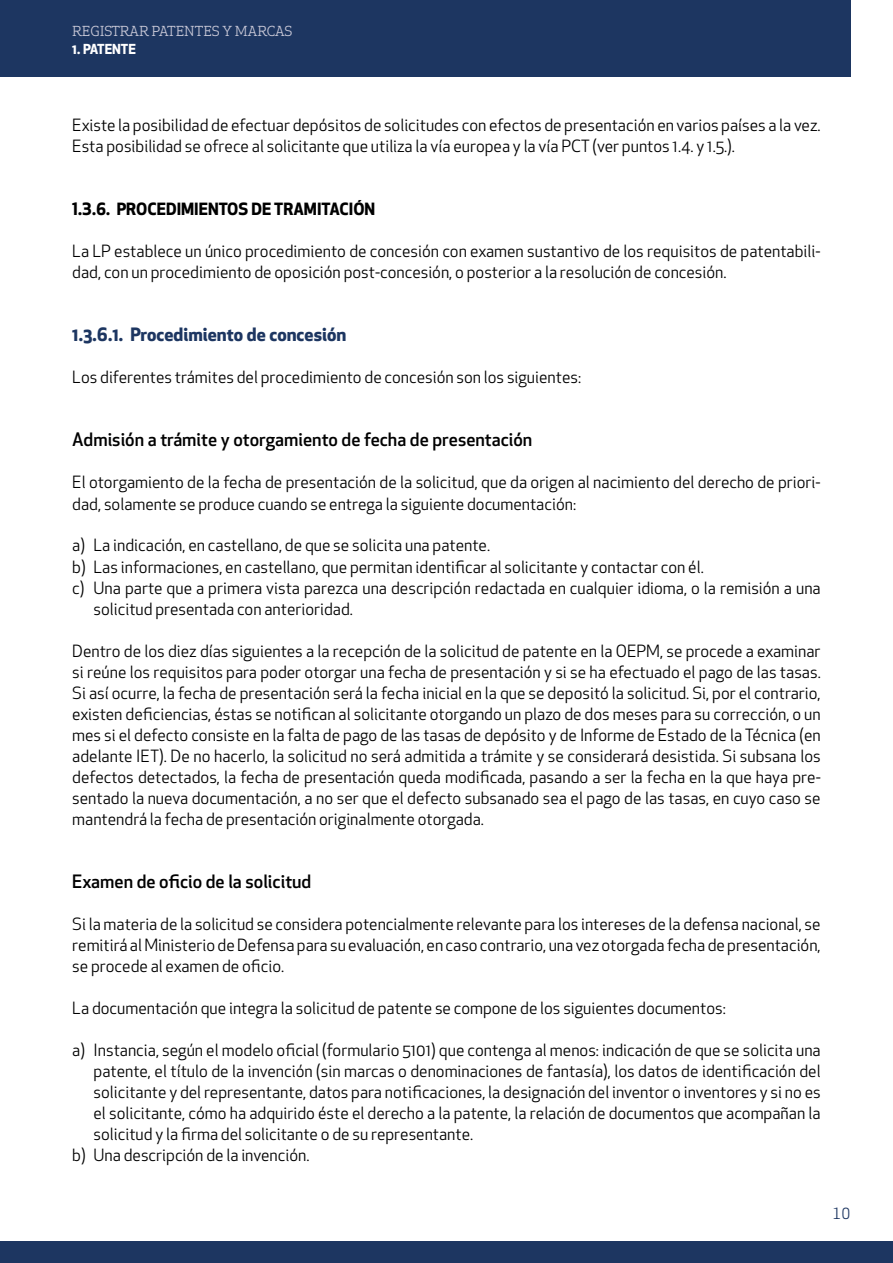
<style>
.page{position:relative;width:893px;height:1263px;background:#fff}
.page>*{position:absolute;margin:0;border:0;box-sizing:border-box;transform-origin:0 0}
.t1{font:500 18px "Apex New";color:#000}
.t2{font:700 18px "Apex New";color:#1d3661}
.t3{font:16.5px/21px "Apex New";color:#000}
.t4{font:700 16.5px "Apex New";color:#000}
.t5{font:15px "Apex Serif";color:#1d3661}
.t6{font:13.5px "Apex Serif";color:#cdccda}
.t7{font:700 13.5px "Apex New";color:#fff}
</style>
<div class="page">
<div style="left:0;top:0;width:850px;height:77px;background:#1d3661"></div>
<div style="left:0;top:1242px;width:893px;height:21px;background:#1d3661"></div>
<p class="t6" style="left:72px;top:22px;width:222px">REGISTRAR PATENTES Y MARCAS</p>
<p class="t7" style="left:72px;top:39px;width:65px">1. PATENTE</p>
<p class="t3" style="left:72px;top:115px;width:750px">Existe la posibilidad de efectuar depósitos de solicitudes con efectos de presentación en varios países a la vez.<br>Esta posibilidad se ofrece al solicitante que utiliza la vía europea y la vía PCT (ver puntos 1.4. y 1.5.).</p>
<p class="t4" style="left:72px;top:197px;width:304px">1.3.6. PROCEDIMIENTOS DE TRAMITACIÓN</p>
<p class="t3" style="left:72px;top:241px;width:750px">La LP establece un único procedimiento de concesión con examen sustantivo de los requisitos de patentabili&shy;dad, con un procedimiento de oposición post-concesión, o posterior a la resolución de concesión.</p>
<p class="t2" style="left:72px;top:322px;width:276px">1.3.6.1. Procedimiento de concesión</p>
<p class="t3" style="left:72px;top:367px;width:510px">Los diferentes trámites del procedimiento de concesión son los siguientes:</p>
<p class="t1" style="left:72px;top:428px;width:462px">Admisión a trámite y otorgamiento de fecha de presentación</p>
<p class="t3" style="left:72px;top:472px;width:750px">El otorgamiento de la fecha de presentación de la solicitud, que da origen al nacimiento del derecho de priori&shy;dad, solamente se produce cuando se entrega la siguiente documentación:</p>
<p class="t3" style="left:72px;top:535px;width:419px">a) La indicación, en castellano, de que se solicita una patente.</p>
<p class="t3" style="left:72px;top:556px;width:633px">b) Las informaciones, en castellano, que permitan identificar al solicitante y contactar con él.</p>
<p class="t3" style="left:72px;top:577px;width:750px">c) Una parte que a primera vista parezca una descripción redactada en cualquier idioma, o la remisión a una</p>
<p class="t3" style="left:94px;top:598px;width:261px">solicitud presentada con anterioridad.</p>
<p class="t3" style="left:72px;top:640px;width:750px;text-align:justify">Dentro de los diez días siguientes a la recepción de la solicitud de patente en la OEPM, se procede a examinar si reúne los requisitos para poder otorgar una fecha de presentación y si se ha efectuado el pago de las tasas.<br>Si así ocurre, la fecha de presentación será la fecha inicial en la que se depositó la solicitud. Si, por el contrario, existen deficiencias, éstas se notifican al solicitante otorgando un plazo de dos meses para su corrección, o un mes si el defecto consiste en la falta de pago de las tasas de depósito y de Informe de Estado de la Técnica (en adelante IET). De no hacerlo, la solicitud no será admitida a trámite y se considerará desistida. Si subsana los defectos detectados, la fecha de presentación queda modificada, pasando a ser la fecha en la que haya pre&shy;sentado la nueva documentación, a no ser que el defecto subsanado sea el pago de las tasas, en cuyo caso se mantendrá la fecha de presentación originalmente otorgada.</p>
<p class="t1" style="left:72px;top:869px;width:241px">Examen de oficio de la solicitud</p>
<p class="t3" style="left:72px;top:913px;width:750px;text-align:justify">Si la materia de la solicitud se considera potencialmente relevante para los intereses de la defensa nacional, se remitirá al Ministerio de Defensa para su evaluación, en caso contrario, una vez otorgada fecha de presentación, se procede al examen de oficio.</p>
<p class="t3" style="left:72px;top:997px;width:655px">La documentación que integra la solicitud de patente se compone de los siguientes documentos:</p>
<p class="t3" style="left:72px;top:1039px;width:750px">a) Instancia, según el modelo oficial (formulario 5101) que contenga al menos: indicación de que se solicita una</p>
<p class="t3" style="left:94px;top:1060px;width:729px">patente, el título de la invención (sin marcas o denominaciones de fantasía), los datos de identificación del</p>
<p class="t3" style="left:94px;top:1081px;width:729px">solicitante y del representante, datos para notificaciones, la designación del inventor o inventores y si no es</p>
<p class="t3" style="left:94px;top:1102px;width:729px">el solicitante, cómo ha adquirido éste el derecho a la patente, la relación de documentos que acompañan la</p>
<p class="t3" style="left:94px;top:1123px;width:381px">solicitud y la firma del solicitante o de su representante.</p>
<p class="t3" style="left:72px;top:1144px;width:239px">b) Una descripción de la invención.</p>
<p class="t5" style="left:832px;top:1204px;width:19px">10</p>
</div>
